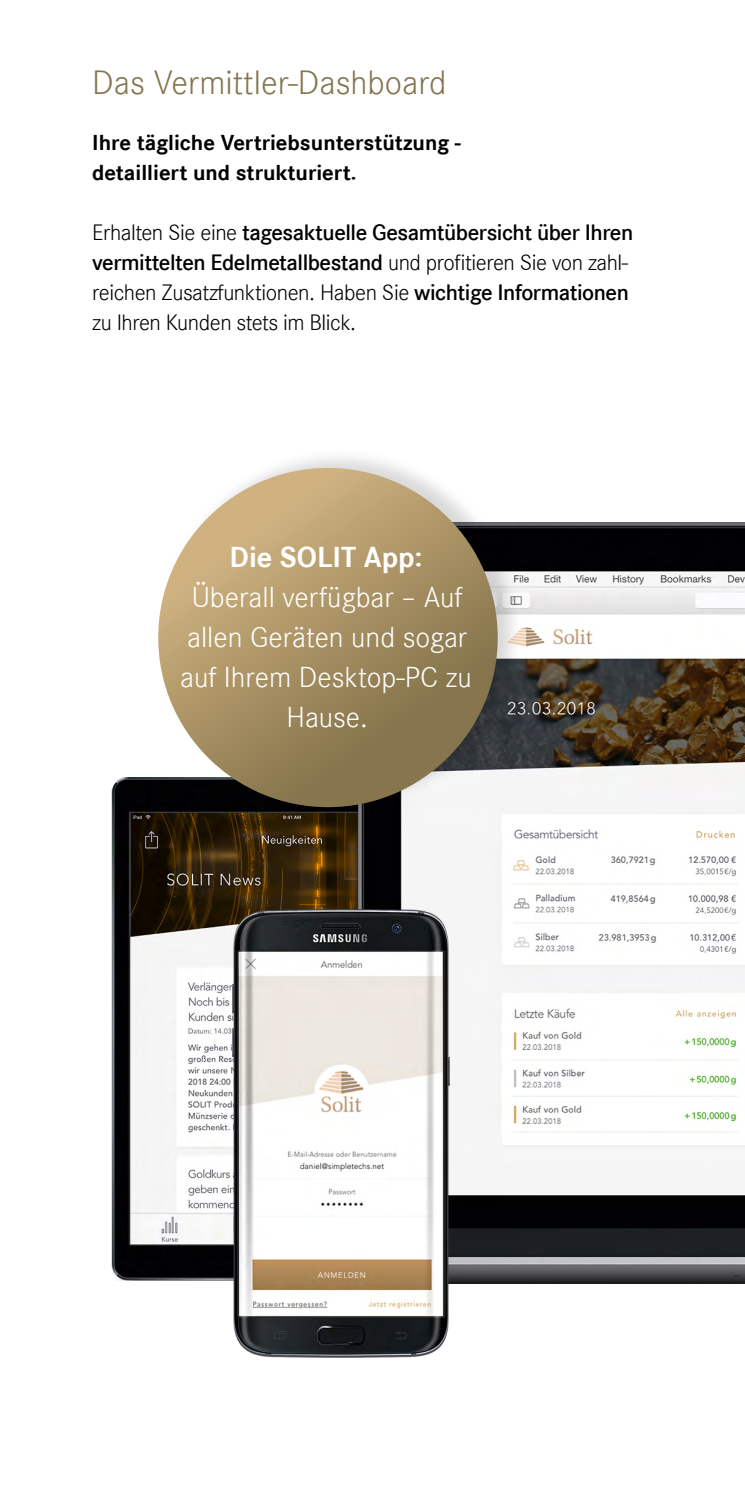
<style>
.page{position:relative;width:745px;height:1489px;background:#fff}
.page>*{position:absolute;margin:0;border:0;box-sizing:border-box;transform-origin:0 0}
.t1{font:35px "Corporate S Ligh";color:#83754e}
.t2{font:30px/40px "Corporate S Ligh";color:#fff;text-align:center}
.t3{font:700 30px "Corporate S";color:#fff}
.t4{font:600 23px/30px "Corporate S";letter-spacing:-.02em;color:#000}
.t5{font:23px/30px "Corporate S Ligh";letter-spacing:-.02em;color:#000}
.t6{font:700 22.5px/30px "Corporate S";color:#000}
.s1{font-family:"Corporate S Ligh";font-weight:400}
.s2{font-family:"Corporate S";font-weight:600}
</style>
<div class="page">
<img style="left:111px;top:777px;width:126px;height:503px">
<img style="left:237px;top:522px;width:507px;height:760px">
<img style="left:232px;top:909px;width:217px;height:448px">
<div style="left:157px;top:447px;width:365px;height:366px;background:#000;opacity:.15"></div>
<svg style="left:158px;top:468px;width:339px;height:339px;background:#a89164"></svg>
<h1 class="t1" style="left:92px;top:63px;width:355px">Das Vermittler-Dashboard</h1>
<p class="t6" style="left:92px;top:128px;width:370px">Ihre tägliche Vertriebsunterstützung - detailliert und strukturiert.</p>
<p class="t4" style="left:92px;top:218px;width:542px"><span class="s1">Erhalten Sie eine</span> tagesaktuelle Gesamtübersicht über Ihren vermittelten Edelmetallbestand <span class="s1">und profitieren Sie von zahl-</span></p>
<p class="t5" style="left:92px;top:278px;width:538px">reichen Zusatzfunktionen. Haben Sie <span class="s2">wichtige Informationen </span>zu Ihren Kunden stets im Blick.</p>
<h2 class="t3" style="left:229px;top:540px;width:194px">Die SOLIT App:</h2>
<h2 class="t2" style="left:180px;top:577px;width:293px">Überall verfügbar – Auf allen Geräten und sogar auf Ihrem Desktop-PC zu<br>Hause.</h2>
</div>
